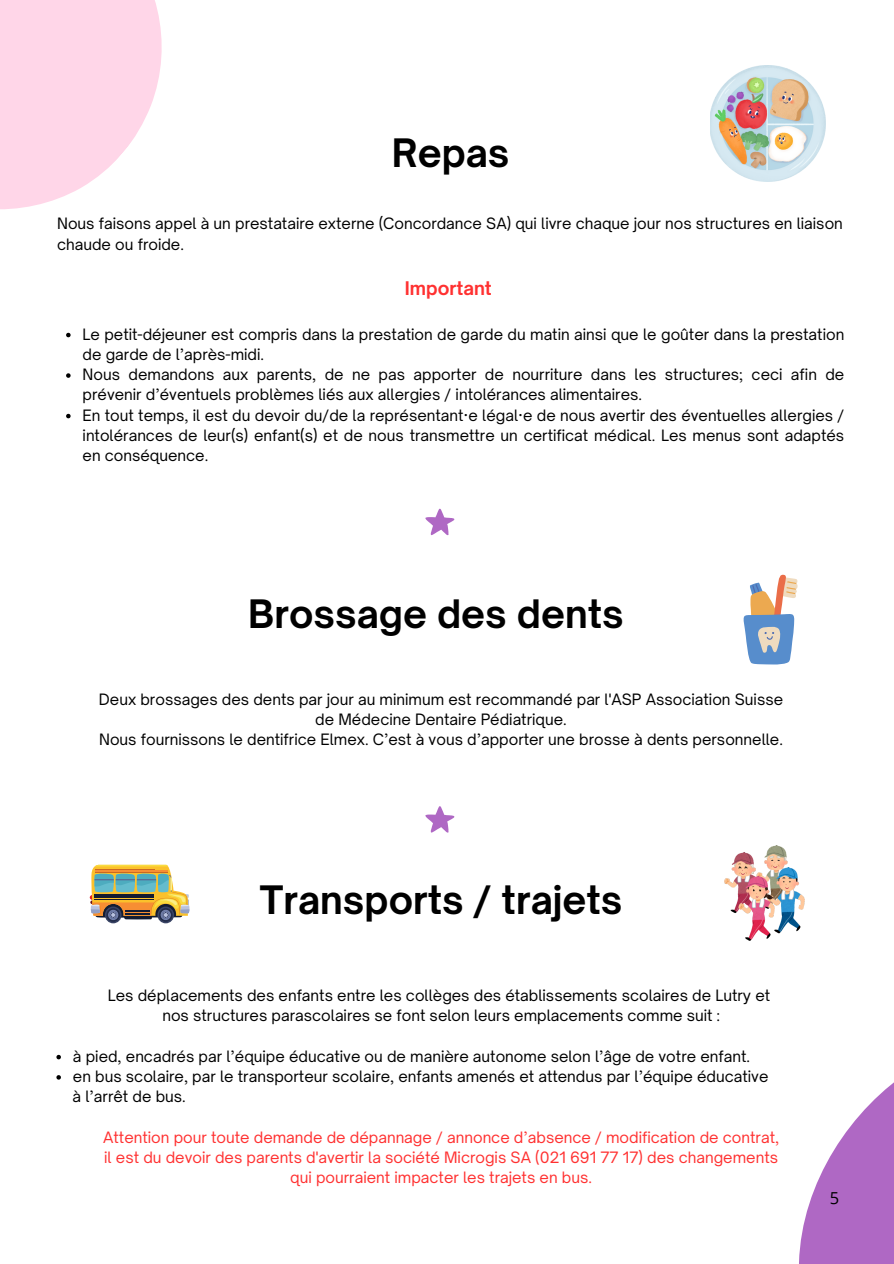
<style>
.page{position:relative;width:894px;height:1264px;background:#fff}
.page>*{position:absolute;margin:0;border:0;box-sizing:border-box;transform-origin:0 0}
.t1{font:700 37.5px "Open Sauce One";color:#000}
.t2{font:700 18px "Open Sauce One";color:#ff3131}
.t3{font:16.5px "Open Sans";color:#000}
.t4{font:15px/20.2px "Open Sauce One";color:#000}
.t5{font:15px "Open Sauce One";color:#ff3131}
</style>
<div class="page">
<svg style="left:748px;top:897px;width:145px;height:366px"></svg>
<svg style="left:0;top:0;width:162px;height:210px"></svg>
<img style="left:710px;top:65px;width:114px;height:116px">
<svg style="left:66px;top:333px;width:5px;height:4px"></svg>
<svg style="left:66px;top:373px;width:5px;height:5px"></svg>
<svg style="left:66px;top:414px;width:5px;height:4px"></svg>
<svg style="left:743px;top:574px;width:54px;height:90px"></svg>
<svg style="left:425px;top:508px;width:29px;height:27px"></svg>
<svg style="left:105px;top:906px;width:16px;height:17px"></svg>
<svg style="left:157px;top:906px;width:17px;height:17px"></svg>
<svg style="left:90px;top:864px;width:100px;height:55px;background:#aba479"></svg>
<img style="left:724px;top:845px;width:80px;height:95px">
<svg style="left:56px;top:1054px;width:5px;height:5px"></svg>
<svg style="left:56px;top:1075px;width:5px;height:4px"></svg>
<svg style="left:425px;top:806px;width:29px;height:26px"></svg>
<p class="t1" style="left:391px;top:130px;width:119px">Repas</p>
<h2 class="t4" style="left:57px;top:213px;width:787px">Nous faisons appel à un prestataire externe (Concordance SA) qui livre chaque jour nos structures en liaison chaude ou froide.</h2>
<p class="t2" style="left:404px;top:276px;width:88px">Important</p>
<p class="t4" style="left:83px;top:324px;width:763px">Le petit-déjeuner est compris dans la prestation de garde du matin ainsi que le goûter dans la prestation de garde de l’après-midi.</p>
<p class="t4" style="left:83px;top:364px;width:763px">Nous demandons aux parents, de ne pas apporter de nourriture dans les structures; ceci afin de prévenir d’éventuels problèmes liés aux allergies / intolérances alimentaires.</p>
<p class="t4" style="left:83px;top:405px;width:763px;text-align:justify">En tout temps, il est du devoir du/de la représentant·e légal·e de nous avertir des éventuelles allergies / intolérances de leur(s) enfant(s) et de nous transmettre un certificat médical. Les menus sont adaptés en conséquence.</p>
<h1 class="t1" style="left:248px;top:590px;width:377px">Brossage des dents</h1>
<p class="t4" style="left:99px;top:688px;width:685px">Deux brossages des dents par jour au minimum est recommandé par l'ASP Association Suisse</p>
<p class="t4" style="left:315px;top:709px;width:253px">de Médecine Dentaire Pédiatrique.</p>
<p class="t4" style="left:99px;top:729px;width:685px">Nous fournissons le dentifrice Elmex. C’est à vous d’apporter une brosse à dents personnelle.</p>
<p class="t1" style="left:260px;top:876px;width:364px">Transports / trajets</p>
<p class="t4" style="left:108px;top:985px;width:663px">Les déplacements des enfants entre les collèges des établissements scolaires de Lutry et</p>
<h1 class="t4" style="left:162px;top:1005px;width:559px">nos structures parascolaires se font selon leurs emplacements comme suit :</h1>
<p class="t4" style="left:73px;top:1045px;width:678px">à pied, encadrés par l’équipe éducative ou de manière autonome selon l’âge de votre enfant.</p>
<p class="t4" style="left:73px;top:1066px;width:697px">en bus scolaire, par le transporteur scolaire, enfants amenés et attendus par l’équipe éducative</p>
<p class="t4" style="left:73px;top:1086px;width:115px">à l’arrêt de bus.</p>
<p class="t5" style="left:103px;top:1127px;width:677px">Attention pour toute demande de dépannage / annonce d’absence / modification de contrat,</p>
<p class="t5" style="left:104px;top:1147px;width:675px">il est du devoir des parents d'avertir la société Microgis SA (021 691 77 17) des changements</p>
<p class="t5" style="left:290px;top:1168px;width:303px">qui pourraient impacter les trajets en bus.</p>
<p class="t3" style="left:829px;top:1185px;width:11px">5</p>
</div>
